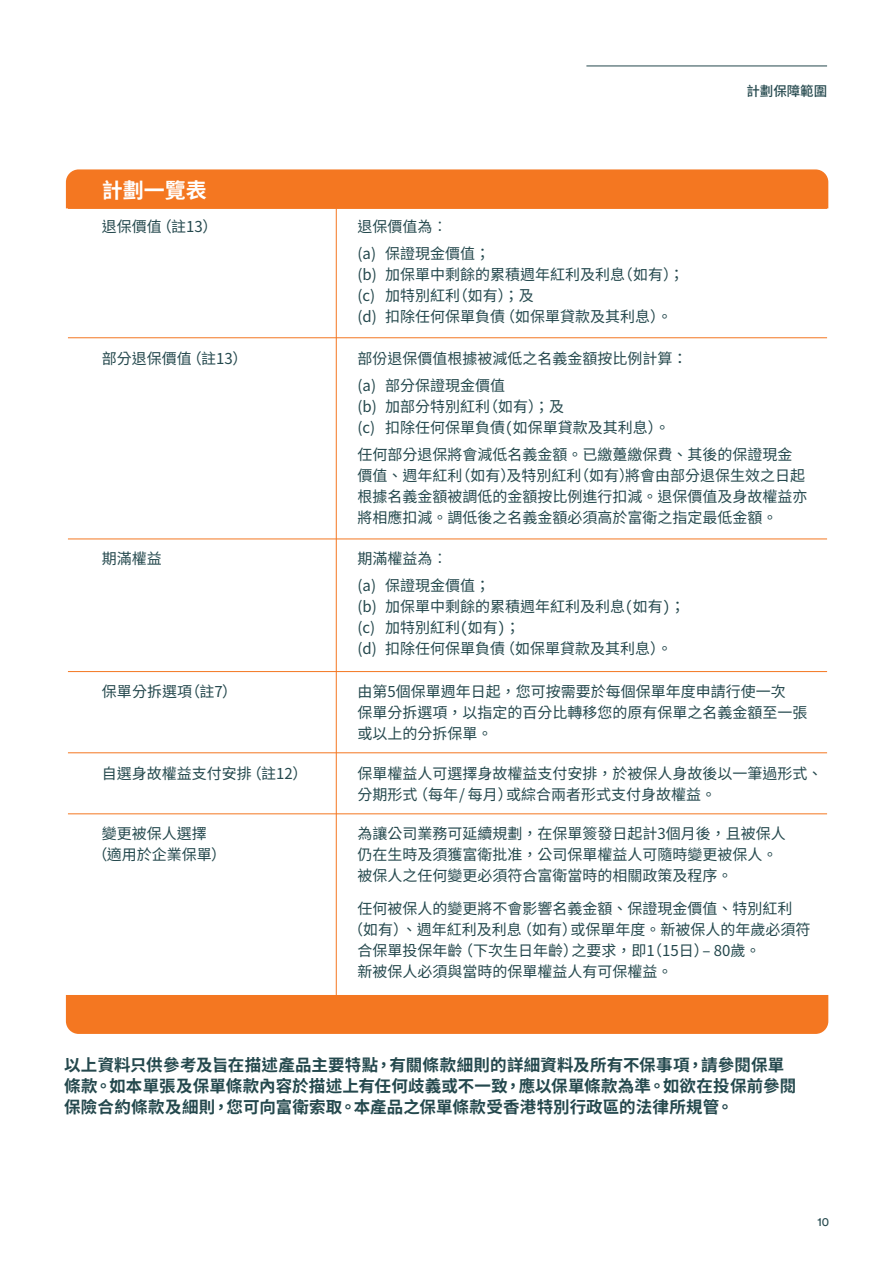
<style>
.page{position:relative;width:893px;height:1263px;background:#fff}
.page>*{position:absolute;margin:0;border:0;box-sizing:border-box;transform-origin:0 0}
.t1{font:700 21px "Noto Sans TC";color:#fff}
.t2{font:700 16.5px/21px "Noto Sans TC";letter-spacing:.01em;color:#24484d}
.t3{font:15px/21px "Noto Sans TC";color:#24484d}
.t4{font:500 13.5px "Noto Sans TC";letter-spacing:-.005em;color:#24484d}
.t5{font:12px "FWD Circular";color:#24484d}
</style>
<div class="page">
<hr style="left:586px;top:66px;width:241px;height:1px;background:#24484d">
<div style="left:66px;top:169px;width:762px;height:39px;background:#f47721"></div>
<hr style="left:336px;top:208px;width:1px;height:820px;background:#f47721">
<hr style="left:68px;top:337px;width:759px;height:1px;background:#f47721">
<hr style="left:68px;top:539px;width:759px;height:1px;background:#f47721">
<hr style="left:68px;top:671px;width:759px;height:1px;background:#f47721">
<hr style="left:68px;top:752px;width:759px;height:1px;background:#f47721">
<hr style="left:68px;top:208px;width:759px;height:1px;background:#f47721">
<hr style="left:68px;top:813px;width:759px;height:1px;background:#f47721">
<div style="left:66px;top:995px;width:762px;height:39px;background:#f47721"></div>
<h1 class="t1" style="left:102px;top:178px;width:106px">計劃一覽表</h1>
<p class="t3" style="left:102px;top:216px;width:117px">退保價值（註13）</p>
<p class="t3" style="left:358px;top:213px;width:134px;line-height:27px">退保價值為︰<br>(a) 保證現金價值；</p>
<p class="t3" style="left:358px;top:264px;width:328px">(b) 加保單中剩餘的累積週年紅利及利息（如有）；(c) 加特別紅利（如有）；及<br>(d) 扣除任何保單負債（如保單貸款及其利息）。</p>
<p class="t4" style="left:747px;top:83px;width:82px">計劃保障範圍</p>
<p class="t3" style="left:102px;top:348px;width:147px">部分退保價值（註13）</p>
<p class="t3" style="left:358px;top:345px;width:331px;line-height:27px">部份退保價值根據被減低之名義金額按比例計算：(a) 部分保證現金價值</p>
<p class="t3" style="left:358px;top:396px;width:314px">(b) 加部分特別紅利（如有）；及<br>(c) 扣除任何保單負債(如保單貸款及其利息）。</p>
<p class="t3" style="left:358px;top:444px;width:452px">任何部分退保將會減低名義金額。已繳躉繳保費、其後的保證現金價值、週年紅利（如有）及特別紅利（如有）將會由部分退保生效之日起根據名義金額被調低的金額按比例進行扣減。退保價值及身故權益亦將相應扣減。調低後之名義金額必須高於富衛之指定最低金額。</p>
<p class="t3" style="left:102px;top:548px;width:61px">期滿權益</p>
<p class="t3" style="left:358px;top:545px;width:134px;line-height:27px">期滿權益為︰<br>(a) 保證現金價值；</p>
<p class="t3" style="left:358px;top:596px;width:329px">(b) 加保單中剩餘的累積週年紅利及利息(如有)；(c) 加特別紅利(如有)；<br>(d) 扣除任何保單負債（如保單貸款及其利息）。</p>
<p class="t3" style="left:102px;top:681px;width:137px">保單分拆選項（註7）</p>
<p class="t3" style="left:358px;top:681px;width:452px">由第5個保單週年日起，您可按需要於每個保單年度申請行使一次<br>保單分拆選項，以指定的百分比轉移您的原有保單之名義金額至一張或以上的分拆保單。</p>
<p class="t3" style="left:102px;top:763px;width:207px">自選身故權益支付安排（註12）</p>
<p class="t3" style="left:358px;top:763px;width:466px">保單權益人可選擇身故權益支付安排，於被保人身故後以一筆過形式、分期形式（每年/ 每月）或綜合兩者形式支付身故權益。</p>
<p class="t3" style="left:92px;top:823px;width:135px;text-indent:10px">變更被保人選擇<br>（適用於企業保單）</p>
<p class="t3" style="left:358px;top:823px;width:430px">為讓公司業務可延續規劃，在保單簽發日起計3個月後，且被保人仍在生時及須獲富衛批准，公司保單權益人可隨時變更被保人。被保人之任何變更必須符合富衛當時的相關政策及程序。</p>
<p class="t3" style="left:358px;top:898px;width:436px">任何被保人的變更將不會影響名義金額、保證現金價值、特別紅利</p>
<p class="t3" style="left:348px;top:919px;width:464px">（如有）、週年紅利及利息（如有）或保單年度。新被保人的年歲必須符</p>
<p class="t3" style="left:358px;top:940px;width:404px">合保單投保年齡（下次生日年齡）之要求，即1（15日）‒ 80歲。</p>
<p class="t3" style="left:358px;top:961px;width:316px">新被保人必須與當時的保單權益人有可保權益。</p>
<p class="t2" style="left:64px;top:1054px;width:734px">以上資料只供參考及旨在描述產品主要特點，有關條款細則的詳細資料及所有不保事項，請參閱保單條款。如本單張及保單條款內容於描述上有任何歧義或不一致，應以保單條款為準。如欲在投保前參閱保險合約條款及細則，您可向富衛索取。本產品之保單條款受香港特別行政區的法律所規管。</p>
<p class="t5" style="left:817px;top:1214px;width:13px">10</p>
</div>
